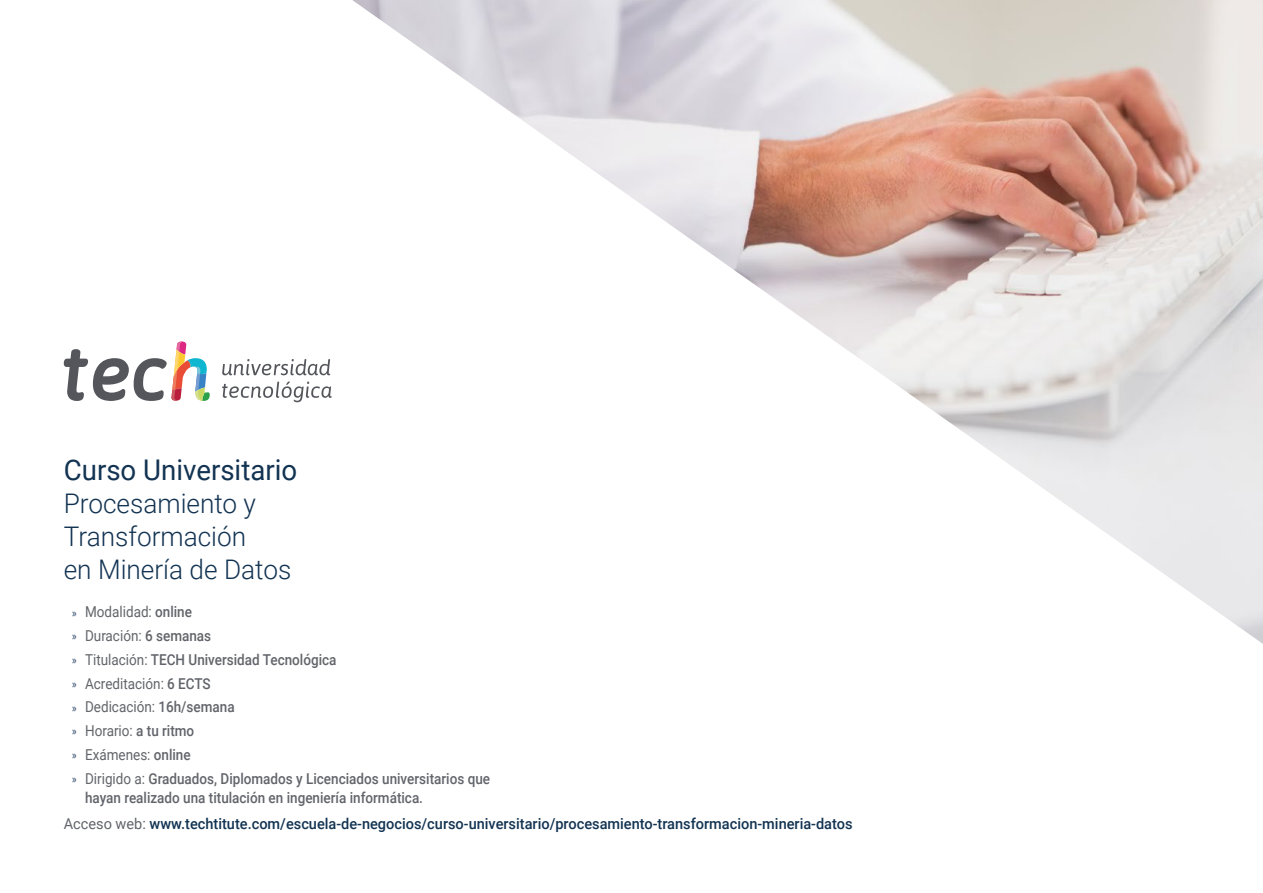
<style>
.page{position:relative;width:1263px;height:893px;background:#fff}
.page>*{position:absolute;margin:0;border:0;box-sizing:border-box;transform-origin:0 0}
.t1{font:28.5px "Roboto";color:#123352}
.t2{font:300 27px/33px "Roboto";color:#123352}
.t3{font:500 15px/23.7px "Roboto";color:#61646a;scale:.9 1}
.t4{font:500 15px/26px "Roboto";color:#123352}
.s1{font-family:"Myriad Pro";font-weight:400;font-size:12px;color:#17355b}
.s2{font-weight:400}
.s3{color:#61646a}
.s4{font-weight:400;color:#61646a}
</style>
<div class="page">
<img style="left:352px;top:0;width:911px;height:644px">
<svg style="left:64px;top:342px;width:146px;height:59px"></svg>
<svg style="left:222px;top:359px;width:108px;height:16px"></svg>
<svg style="left:222px;top:382px;width:110px;height:20px"></svg>
<h1 class="t1" style="left:64px;top:450px;width:235px">Curso Universitario</h1>
<h2 class="t2" style="left:64px;top:486px;width:229px">Procesamiento y<br>Transformación<br>en Minería de Datos</h2>
<p class="t3" style="left:72px;top:600px;width:466px"><span class="s1">»</span> <span class="s2">Modalidad:</span> online<br><span class="s1">»</span> <span class="s2">Duración:</span> 6 semanas<br><span class="s1">»</span> <span class="s2">Titulación:</span> TECH Universidad Tecnológica<br><span class="s1">»</span> <span class="s2">Acreditación:</span> 6 ECTS<br><span class="s1">»</span> <span class="s2">Dedicación:</span> 16h/semana<br><span class="s1">»</span> <span class="s2">Horario:</span> a tu ritmo<br><span class="s1">»</span> <span class="s2">Exámenes:</span> online<br><span class="s1">»</span> <span class="s2">Dirigido a:</span> Graduados, Diplomados y Licenciados universitarios que</p>
<p class="t4" style="left:64px;top:784px;width:790px;text-indent:21px"><span class="s3">hayan realizado una titulación en ingeniería informática.<br></span><span class="s4">Acceso web:</span> www.techtitute.com/escuela-de-negocios/curso-universitario/procesamiento-transformacion-mineria-datos</p>
</div>
